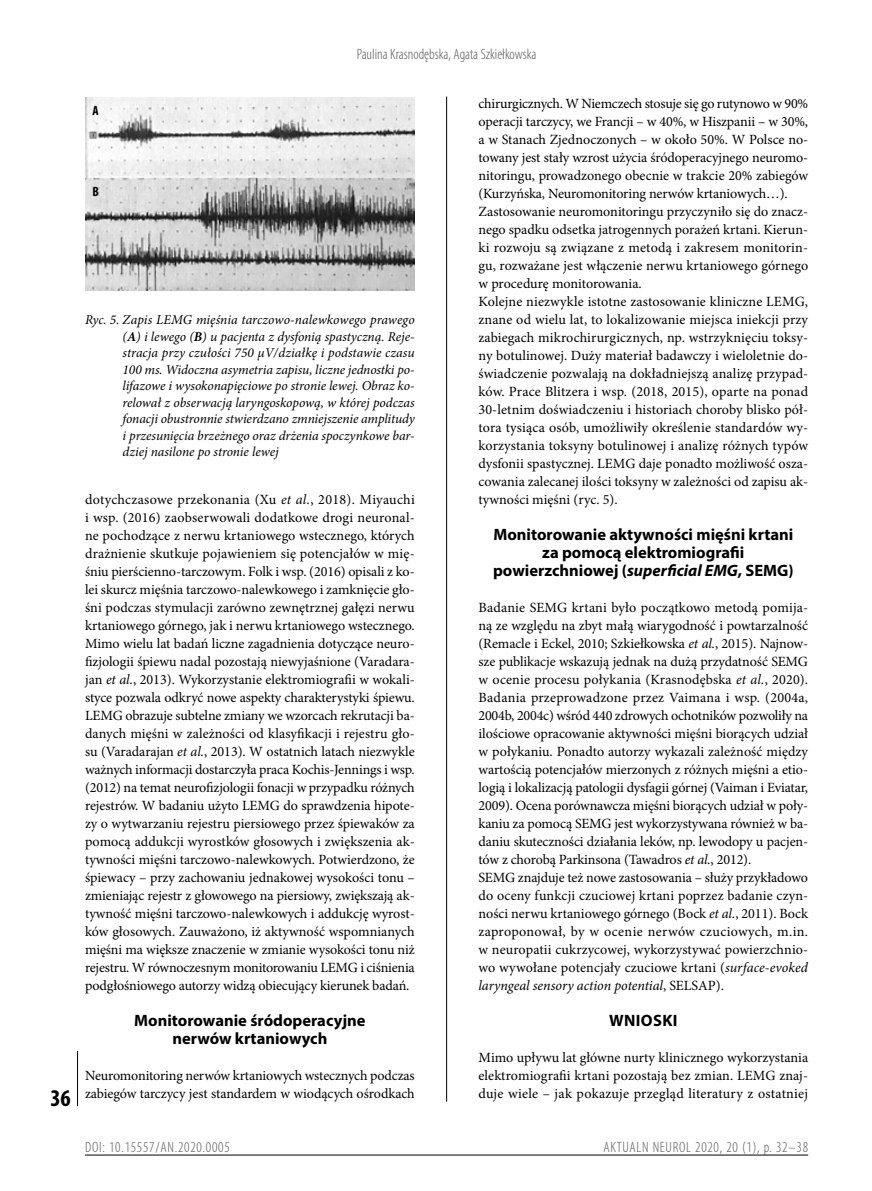
<style>
.page{position:relative;width:872px;height:1191px;background:#fff}
.page>*{position:absolute;margin:0;border:0;box-sizing:border-box;transform-origin:0 0}
.t1{font:700 condensed 24px "Myriad Pro";color:#000}
.t2{font:700 16.5px/18px "Myriad Pro";color:#000;text-align:center}
.t3{font:700 16.5px "Myriad Pro";letter-spacing:.02em;color:#000}
.t4{font:300 condensed 15px "Myriad Pro";letter-spacing:.05em;color:#58585a}
.t5{font:300 condensed 15px "Myriad Pro";color:#58585a}
.t6{font:14.1px/18px "Minion Pro";color:#000}
.t7{font:italic 13.5px/16.5px "Minion Pro";letter-spacing:-.005em;color:#000;text-align:justify}
.t8{font:700 condensed 13.5px "Myriad Pro";color:#000}
.s1{font-weight:700}
.s2{font-style:italic}
</style>
<div class="page">
<hr style="left:77px;top:1050px;width:1px;height:56px;background:#000">
<hr style="left:85px;top:1154px;width:723px;height:1px;background:#000">
<hr style="left:446px;top:97px;width:1px;height:1004px;background:#000">
<img style="left:85px;top:97px;width:330px;height:193px">
<h1 class="t1" style="left:50px;top:1083px;width:22px">36</h1>
<p class="t5" style="left:357px;top:45px;width:181px">Paulina Krasnodębska, Agata Szkiełkowska</p>
<p class="t8" style="left:92px;top:102px;width:8px">A</p>
<p class="t8" style="left:92px;top:183px;width:8px">B</p>
<p class="t7" style="left:123px;top:312px;width:294px;text-indent:-38px">Ryc. 5. Zapis LEMG mięśnia tarczowo-nalewkowego prawego (<span class="s1">A</span>) i lewego (<span class="s1">B</span>) u pacjenta z dysfonią spastyczną. Reje&shy;stracja przy czułości 750 µV/działkę i podstawie czasu 100 ms. Widoczna asymetria zapisu, liczne jednostki po&shy;lifazowe i wysokonapięciowe po stronie lewej. Obraz ko&shy;relował z obserwacją laryngoskopową, w której podczas fonacji obustronnie stwierdzano zmniejszenie amplitudy i przesunięcia brzeżnego oraz drżenia spoczynkowe bar&shy;dziej nasilone po stronie lewej</p>
<p class="t6" style="left:85px;top:491px;width:331px;text-align:justify">dotychczasowe przekonania (Xu <span class="s2">et al.</span>, 2018). Miyauchi i wsp. (2016) zaobserwowali dodatkowe drogi neuronal&shy;ne pochodzące z nerwu krtaniowego wstecznego, których drażnienie skutkuje pojawieniem się potencjałów w mię&shy;śniu pierścienno-tarczowym. Folk i wsp. (2016) opisali z ko&shy;lei skurcz mięśnia tarczowo-nalewkowego i zamknięcie gło&shy;śni podczas stymulacji zarówno zewnętrznej gałęzi nerwu krtaniowego górnego, jak i nerwu krtaniowego wstecznego.<br>Mimo wielu lat badań liczne zagadnienia dotyczące neuro&shy;fizjologii śpiewu nadal pozostają niewyjaśnione (Varadara&shy;jan <span class="s2">et al.</span>, 2013). Wykorzystanie elektromiografii w wokali&shy;styce pozwala odkryć nowe aspekty charakterystyki śpiewu.<br>LEMG obrazuje subtelne zmiany we wzorcach rekrutacji ba&shy;danych mięśni w zależności od klasyfikacji i rejestru gło&shy;su (Varadarajan <span class="s2">et al.</span>, 2013). W ostatnich latach niezwykle ważnych informacji dostarczyła praca Kochis-Jennings i wsp. (2012) na temat neurofizjologii fonacji w przypadku różnych rejestrów. W badaniu użyto LEMG do sprawdzenia hipote&shy;zy o wytwarzaniu rejestru piersiowego przez śpiewaków za pomocą addukcji wyrostków głosowych i zwiększenia ak&shy;tywności mięśni tarczowo-nalewkowych. Potwierdzono, że śpiewacy – przy zachowaniu jednakowej wysokości tonu – zmieniając rejestr z głowowego na piersiowy, zwiększają ak&shy;tywność mięśni tarczowo-nalewkowych i addukcję wyrost&shy;ków głosowych. Zauważono, iż aktywność wspomnianych mięśni ma większe znaczenie w zmianie wysokości tonu niż rejestru. W równoczesnym monitorowaniu LEMG i ciśnienia podgłośniowego autorzy widzą obiecujący kierunek badań.</p>
<p class="t2" style="left:134px;top:1011px;width:233px">Monitorowanie śródoperacyjne nerwów krtaniowych</p>
<p class="t6" style="left:85px;top:1067px;width:331px">Neuromonitoring nerwów krtaniowych wstecznych podczas zabiegów tarczycy jest standardem w wiodących ośrodkach</p>
<p class="t6" style="left:478px;top:95px;width:331px">chirurgicznych. W Niemczech stosuje się go rutynowo w 90% operacji tarczycy, we Francji – w 40%, w Hiszpanii – w 30%, a w Stanach Zjednoczonych – w około 50%. W Polsce no&shy;towany jest stały wzrost użycia śródoperacyjnego neuromo&shy;nitoringu, prowadzonego obecnie w trakcie 20% zabiegów (Kurzyńska, Neuromonitoring nerwów krtaniowych…).<br>Zastosowanie neuromonitoringu przyczyniło się do znacz&shy;nego spadku odsetka jatrogennych porażeń krtani. Kierun&shy;ki rozwoju są związane z metodą i zakresem monitorin&shy;gu, rozważane jest włączenie nerwu krtaniowego górnego w procedurę monitorowania.<br>Kolejne niezwykle istotne zastosowanie kliniczne LEMG, znane od wielu lat, to lokalizowanie miejsca iniekcji przy zabiegach mikrochirurgicznych, np. wstrzyknięciu toksy&shy;ny botulinowej. Duży materiał badawczy i wieloletnie do&shy;świadczenie pozwalają na dokładniejszą analizę przypad&shy;ków. Prace Blitzera i wsp. (2018, 2015), oparte na ponad 30-letnim doświadczeniu i historiach choroby blisko pół&shy;tora tysiąca osób, umożliwiły określenie standardów wy&shy;korzystania toksyny botulinowej i analizę różnych typów dysfonii spastycznej. LEMG daje ponadto możliwość osza&shy;cowania zalecanej ilości toksyny w zależności od zapisu ak&shy;tywności mięśni (ryc. 5).</p>
<p class="t2" style="left:493px;top:525px;width:302px">Monitorowanie aktywności mięśni krtani za pomocą elektromiografii powierzchniowej (<span class="s2">superficial EMG</span>, SEMG)</p>
<p class="t6" style="left:478px;top:599px;width:331px">Badanie SEMG krtani było początkowo metodą pomija&shy;ną ze względu na zbyt małą wiarygodność i powtarzalność (Remacle i Eckel, 2010; Szkiełkowska <span class="s2">et al.</span>, 2015). Najnow&shy;sze publikacje wskazują jednak na dużą przydatność SEMG w ocenie procesu połykania (Krasnodębska <span class="s2">et al.</span>, 2020).<br>Badania przeprowadzone przez Vaimana i wsp. (2004a, 2004b, 2004c) wśród 440 zdrowych ochotników pozwoliły na ilościowe opracowanie aktywności mięśni biorących udział w połykaniu. Ponadto autorzy wykazali zależność między wartością potencjałów mierzonych z różnych mięśni a etio&shy;logią i lokalizacją patologii dysfagii górnej (Vaiman i Eviatar, 2009). Ocena porównawcza mięśni biorących udział w poły&shy;kaniu za pomocą SEMG jest wykorzystywana również w ba&shy;daniu skuteczności działania leków, np. lewodopy u pacjen&shy;tów z chorobą Parkinsona (Tawadros <span class="s2">et al.</span>, 2012).<br>SEMG znajduje też nowe zastosowania – służy przykładowo do oceny funkcji czuciowej krtani poprzez badanie czyn&shy;ności nerwu krtaniowego górnego (Bock <span class="s2">et al.</span>, 2011). Bock zaproponował, by w ocenie nerwów czuciowych, m.in. w neuropatii cukrzycowej, wykorzystywać powierzchnio&shy;wo wywołane potencjały czuciowe krtani (<span class="s2">surface-evoked laryngeal sensory action potential</span>, SELSAP).</p>
<p class="t3" style="left:609px;top:1010px;width:70px">WNIOSKI</p>
<p class="t6" style="left:478px;top:1049px;width:331px;text-align:justify">Mimo upływu lat główne nurty klinicznego wykorzystania elektromiografii krtani pozostają bez zmian. LEMG znaj&shy;duje wiele – jak pokazuje przegląd literatury z ostatniej</p>
<p class="t4" style="left:85px;top:1138px;width:146px">DOI: 10.15557/AN.2020.0005</p>
<p class="t4" style="left:603px;top:1138px;width:206px">AKTUALN NEUROL 2020, 20 (1), p. 32–38</p>
</div>
